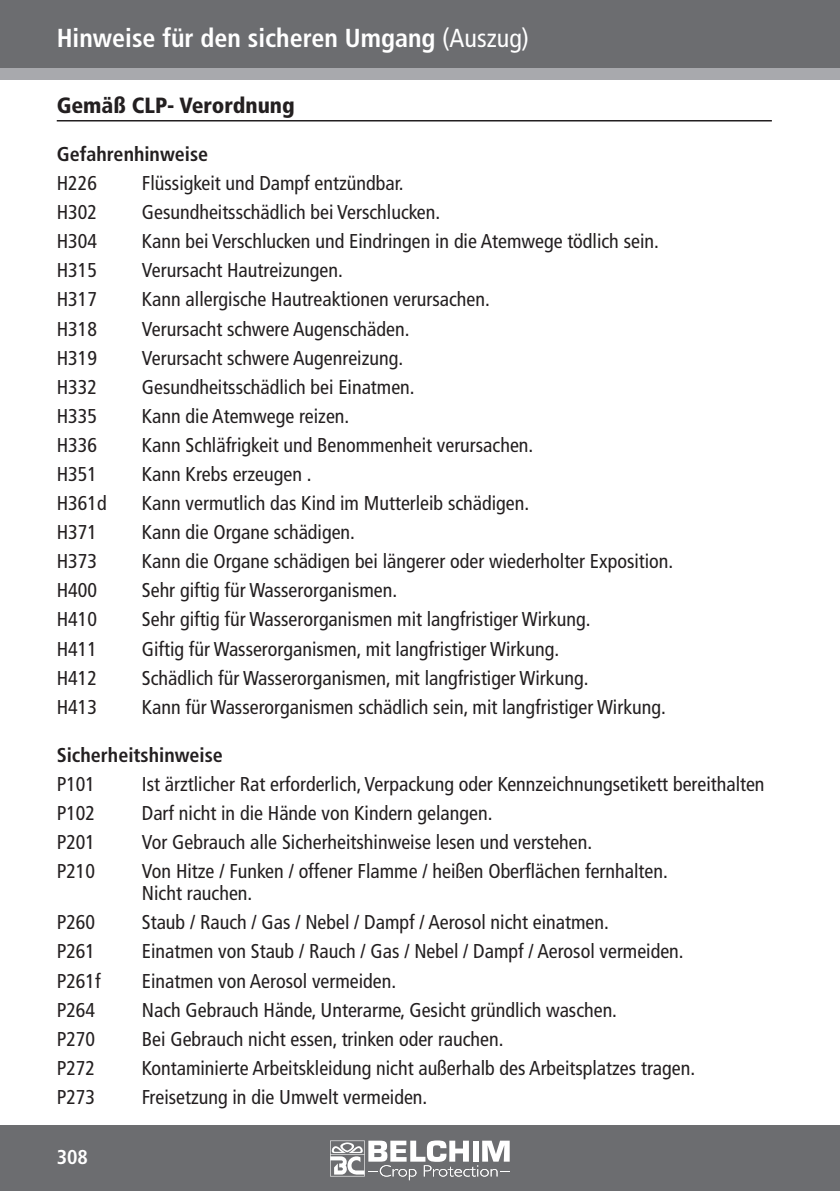
<style>
.page{position:relative;width:840px;height:1191px;background:#fff}
.page>*{position:absolute;margin:0;border:0;box-sizing:border-box;transform-origin:0 0}
.t1{font:700 condensed 26px "Frutiger";color:#fff}
.t2{font:900 condensed 22px "Frutiger";color:#231f20}
.t3{font:condensed 20px/22px "Frutiger";color:#231f20}
.t4{font:700 condensed 20px "Frutiger";color:#231f20}
.t5{font:700 condensed 20px "Frutiger";color:#fff}
.s1{font-weight:400}
</style>
<div class="page">
<div style="left:0;top:0;width:839px;height:68px;background:#6c6d70"></div>
<div style="left:0;top:68px;width:839px;height:11px;background:#a8a9ad"></div>
<div style="left:0;top:1125px;width:839px;height:66px;background:#6c6d70"></div>
<svg style="left:330px;top:1140px;width:179px;height:40px"></svg>
<hr style="left:57px;top:120px;width:714px;height:1px;background:#231f20">
<h1 class="t1" style="left:57px;top:23px;width:473px">Hinweise für den sicheren Umgang <span class="s1">(Auszug)</span></h1>
<p class="t2" style="left:57px;top:92px;width:239px">Gemäß CLP- Verordnung</p>
<p class="t4" style="left:57px;top:142px;width:153px">Gefahrenhinweise</p>
<p class="t3" style="left:57px;top:172px;width:42px">H226</p>
<p class="t3" style="left:142px;top:172px;width:263px">Flüssigkeit und Dampf entzündbar.</p>
<p class="t3" style="left:57px;top:201px;width:42px">H302</p>
<p class="t3" style="left:142px;top:201px;width:300px">Gesundheitsschädlich bei Verschlucken.</p>
<p class="t3" style="left:57px;top:230px;width:42px">H304</p>
<p class="t3" style="left:142px;top:230px;width:518px">Kann bei Verschlucken und Eindringen in die Atemwege tödlich sein.</p>
<p class="t3" style="left:57px;top:260px;width:42px">H315</p>
<p class="t3" style="left:142px;top:260px;width:202px">Verursacht Hautreizungen.</p>
<p class="t3" style="left:57px;top:289px;width:42px">H317</p>
<p class="t3" style="left:142px;top:289px;width:349px">Kann allergische Hautreaktionen verursachen.</p>
<p class="t3" style="left:57px;top:318px;width:42px">H318</p>
<p class="t3" style="left:142px;top:318px;width:269px">Verursacht schwere Augenschäden.</p>
<p class="t3" style="left:57px;top:347px;width:42px">H319</p>
<p class="t3" style="left:142px;top:347px;width:263px">Verursacht schwere Augenreizung.</p>
<p class="t3" style="left:57px;top:376px;width:42px">H332</p>
<p class="t3" style="left:142px;top:376px;width:274px">Gesundheitsschädlich bei Einatmen.</p>
<p class="t3" style="left:57px;top:405px;width:42px">H335</p>
<p class="t3" style="left:142px;top:405px;width:209px">Kann die Atemwege reizen.</p>
<p class="t3" style="left:57px;top:434px;width:42px">H336</p>
<p class="t3" style="left:142px;top:434px;width:393px">Kann Schläfrigkeit und Benommenheit verursachen.</p>
<p class="t3" style="left:57px;top:463px;width:42px">H351</p>
<p class="t3" style="left:142px;top:463px;width:171px">Kann Krebs erzeugen .</p>
<p class="t3" style="left:57px;top:492px;width:51px">H361d</p>
<p class="t3" style="left:142px;top:492px;width:388px">Kann vermutlich das Kind im Mutterleib schädigen.</p>
<p class="t3" style="left:57px;top:521px;width:42px">H371</p>
<p class="t3" style="left:142px;top:521px;width:214px">Kann die Organe schädigen.</p>
<p class="t3" style="left:57px;top:550px;width:42px">H373</p>
<p class="t3" style="left:142px;top:550px;width:532px">Kann die Organe schädigen bei längerer oder wiederholter Exposition.</p>
<p class="t3" style="left:57px;top:579px;width:42px">H400</p>
<p class="t3" style="left:142px;top:579px;width:257px">Sehr giftig für Wasserorganismen.</p>
<p class="t3" style="left:57px;top:608px;width:42px">H410</p>
<p class="t3" style="left:142px;top:608px;width:450px">Sehr giftig für Wasserorganismen mit langfristiger Wirkung.</p>
<p class="t3" style="left:57px;top:638px;width:42px">H411</p>
<p class="t3" style="left:142px;top:638px;width:418px">Giftig für Wasserorganismen, mit langfristiger Wirkung.</p>
<p class="t3" style="left:57px;top:667px;width:42px">H412</p>
<p class="t3" style="left:142px;top:667px;width:448px">Schädlich für Wasserorganismen, mit langfristiger Wirkung.</p>
<p class="t3" style="left:57px;top:696px;width:42px">H413</p>
<p class="t3" style="left:142px;top:696px;width:525px">Kann für Wasserorganismen schädlich sein, mit langfristiger Wirkung.</p>
<p class="t4" style="left:57px;top:743px;width:168px">Sicherheitshinweise</p>
<p class="t3" style="left:57px;top:773px;width:40px">P101</p>
<p class="t3" style="left:142px;top:773px;width:623px">Ist ärztlicher Rat erforderlich, Verpackung oder Kennzeichnungsetikett bereithalten</p>
<p class="t3" style="left:57px;top:802px;width:40px">P102</p>
<p class="t3" style="left:142px;top:802px;width:352px">Darf nicht in die Hände von Kindern gelangen.</p>
<p class="t3" style="left:57px;top:831px;width:40px">P201</p>
<p class="t3" style="left:142px;top:831px;width:451px">Vor Gebrauch alle Sicherheitshinweise lesen und verstehen.</p>
<p class="t3" style="left:57px;top:860px;width:40px">P210</p>
<p class="t3" style="left:142px;top:860px;width:527px">Von Hitze / Funken / offener Flamme / heißen Oberflächen fernhalten.<br>Nicht rauchen.</p>
<p class="t3" style="left:57px;top:911px;width:40px">P260</p>
<p class="t3" style="left:142px;top:911px;width:468px">Staub / Rauch / Gas / Nebel / Dampf / Aerosol nicht einatmen.</p>
<p class="t3" style="left:57px;top:940px;width:40px">P261</p>
<p class="t3" style="left:142px;top:940px;width:543px">Einatmen von Staub / Rauch / Gas / Nebel / Dampf / Aerosol vermeiden.</p>
<p class="t3" style="left:57px;top:969px;width:45px">P261f</p>
<p class="t3" style="left:142px;top:969px;width:255px">Einatmen von Aerosol vermeiden.</p>
<p class="t3" style="left:57px;top:998px;width:40px">P264</p>
<p class="t3" style="left:142px;top:998px;width:476px">Nach Gebrauch Hände, Unterarme, Gesicht gründlich waschen.</p>
<p class="t3" style="left:57px;top:1028px;width:40px">P270</p>
<p class="t3" style="left:142px;top:1028px;width:363px">Bei Gebrauch nicht essen, trinken oder rauchen.</p>
<p class="t3" style="left:57px;top:1057px;width:40px">P272</p>
<p class="t3" style="left:142px;top:1057px;width:554px">Kontaminierte Arbeitskleidung nicht außerhalb des Arbeitsplatzes tragen.</p>
<p class="t3" style="left:57px;top:1086px;width:40px">P273</p>
<p class="t3" style="left:142px;top:1086px;width:287px">Freisetzung in die Umwelt vermeiden.</p>
<p class="t5" style="left:57px;top:1145px;width:33px">308</p>
</div>
